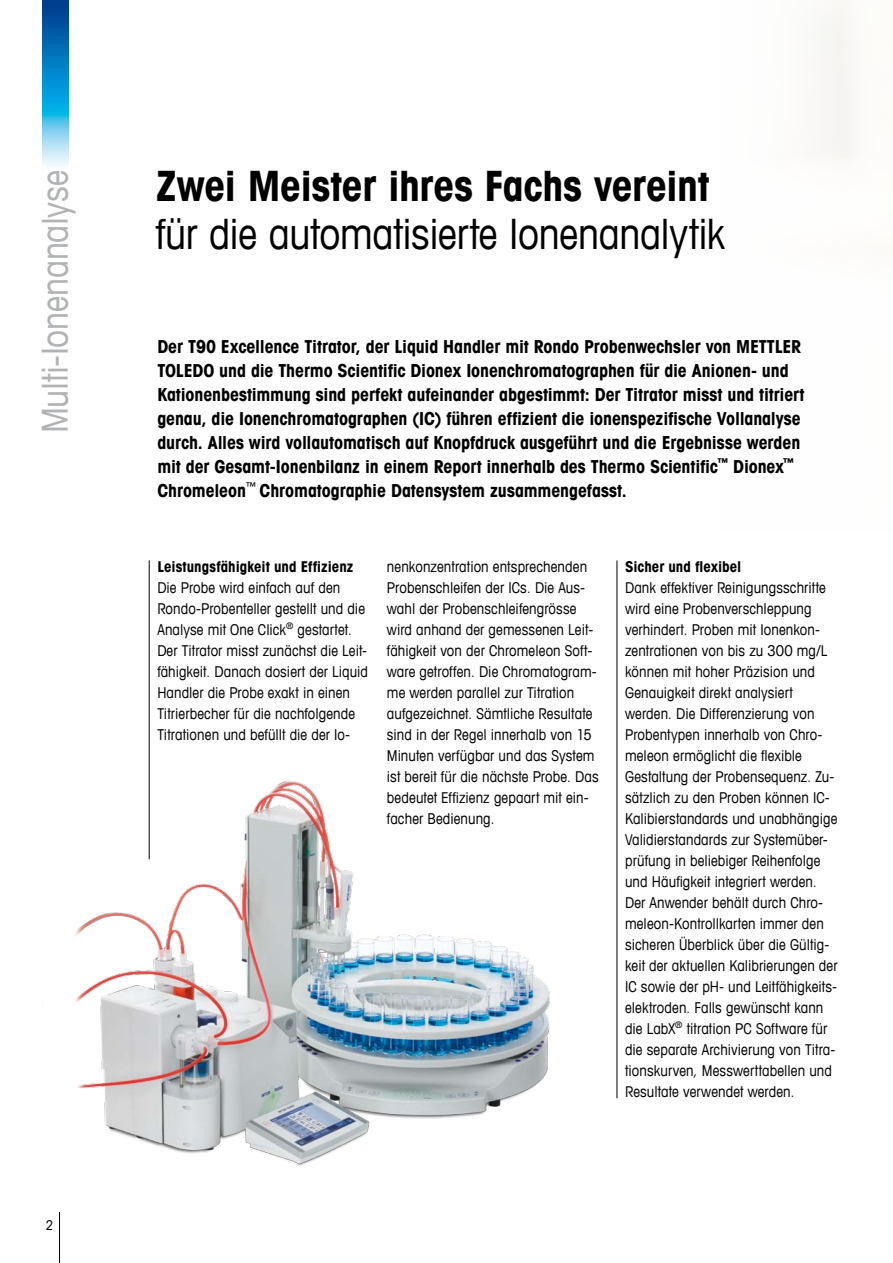
<style>
.page{position:relative;width:893px;height:1263px;background:#fff}
.page>*{position:absolute;margin:0;border:0;box-sizing:border-box;transform-origin:0 0}
.t1{font:condensed 42px "Avant Garde Com";letter-spacing:-.005em;color:#000}
.t2{font:700 condensed 42px "Avant Garde Com";letter-spacing:-.01em;color:#000}
.t3{font:condensed 36px "Avant Garde Com";letter-spacing:-.01em;color:#b1b3b4}
.t4{font:700 condensed 18px/24px "Avant Garde Com";letter-spacing:-.01em;color:#000}
.t5{font:condensed 15px/21px "Avant Garde Com";letter-spacing:.005em;color:#000}
.t6{font:700 condensed 15px "Avant Garde Com";color:#000}
.t7{font:condensed 13.5px "Avant Garde Com";color:#000}
</style>
<div class="page">
<hr style="left:59px;top:1212px;width:1px;height:51px;background:#000">
<img style="left:43px;top:0;width:25px;height:166px">
<img style="left:75px;top:758px;width:475px;height:408px">
<hr style="left:617px;top:560px;width:1px;height:538px;background:#000">
<hr style="left:149px;top:560px;width:1px;height:299px;background:#000">
<h2 class="t3" style="left:33px;top:433px;width:264px;rotate:-90deg">Multi-Ionenanalyse</h2>
<p class="t7" style="left:46px;top:1217px;width:9px">2</p>
<h1 class="t2" style="left:156px;top:158px;width:555px">Zwei Meister ihres Fachs vereint</h1>
<h1 class="t1" style="left:156px;top:207px;width:571px">für die automatisierte Ionenanalytik</h1>
<p class="t4" style="left:157px;top:334px;width:649px">Der T90 Excellence Titrator, der Liquid Handler mit Rondo Probenwechsler von METTLER TOLEDO und die Thermo Scientific Dionex Ionenchromatographen für die Anionen- und Kationenbestimmung sind perfekt aufeinander abgestimmt: Der Titrator misst und titriert genau, die Ionenchromatographen (IC) führen effizient die ionenspezifische Vollanalyse durch. Alles wird vollautomatisch auf Knopfdruck ausgeführt und die Ergebnisse werden mit der Gesamt-Ionenbilanz in einem Report innerhalb des Thermo Scientific<sup>™</sup> Dionex<sup>™ </sup>Chromeleon<sup>™</sup> Chromatographie Datensystem zusammengefasst.</p>
<p class="t6" style="left:157px;top:557px;width:198px">Leistungsfähigkeit und Effizienz</p>
<p class="t5" style="left:157px;top:577px;width:212px">Die Probe wird einfach auf den Rondo-Probenteller gestellt und die Analyse mit One Click<sup>®</sup> gestartet.<br>Der Titrator misst zunächst die Leit&shy;fähigkeit. Danach dosiert der Liquid Handler die Probe exakt in einen Titrierbecher für die nachfolgende Titrationen und befüllt die der Io-</p>
<p class="t5" style="left:387px;top:556px;width:213px">nenkonzentration entsprechenden Probenschleifen der ICs. Die Aus&shy;wahl der Probenschleifengrösse wird anhand der gemessenen Leit&shy;fähigkeit von der Chromeleon Soft&shy;ware getroffen. Die Chromatogram&shy;me werden parallel zur Titration aufgezeichnet. Sämtliche Resultate sind in der Regel innerhalb von 15<br>Minuten verfügbar und das System ist bereit für die nächste Probe. Das bedeutet Effizienz gepaart mit ein&shy;facher Bedienung.</p>
<p class="t6" style="left:625px;top:557px;width:118px">Sicher und flexibel</p>
<p class="t5" style="left:625px;top:577px;width:214px">Dank effektiver Reinigungsschritte wird eine Probenverschleppung verhindert. Proben mit Ionenkon&shy;zentrationen von bis zu 300 mg/L können mit hoher Präzision und Genauigkeit direkt analysiert werden. Die Differenzierung von Probentypen innerhalb von Chro&shy;meleon ermöglicht die flexible Gestaltung der Probensequenz. Zu&shy;sätzlich zu den Proben können IC-Kalibierstandards und unabhängige Validierstandards zur Systemüber&shy;prüfung in beliebiger Reihenfolge und Häufigkeit integriert werden.<br>Der Anwender behält durch Chro&shy;meleon-Kontrollkarten immer den sicheren Überblick über die Gültig&shy;keit der aktuellen Kalibrierungen der IC sowie der pH- und Leitfähigkeits&shy;elektroden. Falls gewünscht kann die LabX<sup>®</sup> titration PC Software für die separate Archivierung von Titra&shy;tionskurven, Messwerttabellen und Resultate verwendet werden.</p>
</div>
